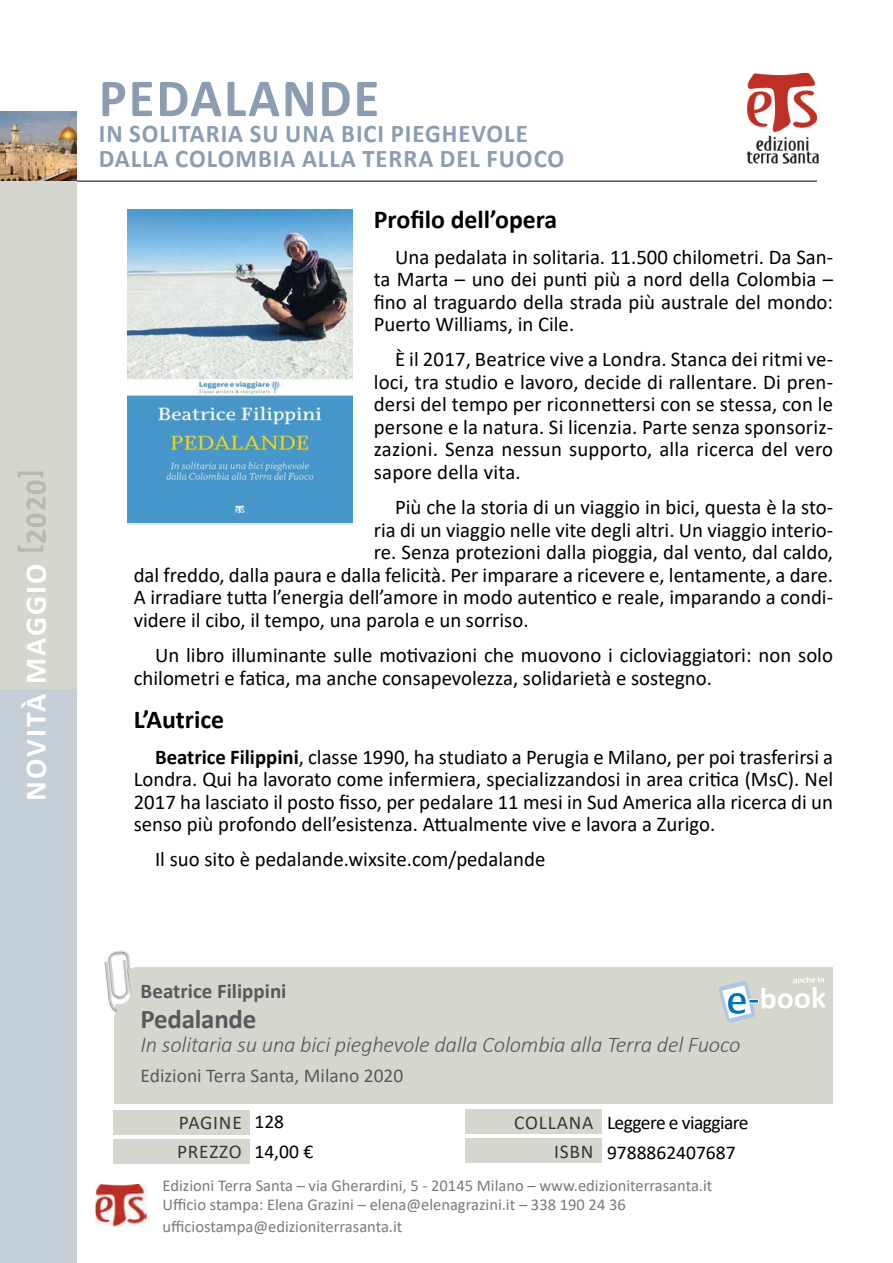
<style>
.page{position:relative;width:893px;height:1263px;background:#fff}
.page>*{position:absolute;margin:0;border:0;box-sizing:border-box;transform-origin:0 0}
.t1{font:700 54px "Calibri";letter-spacing:.04em;color:#8a9db1}
.t2{font:700 30px "Calibri";letter-spacing:.07em;color:#fff}
.t3{font:700 30px "Calibri";color:#b6b9b2}
.t4{font:700 27px "Calibri";letter-spacing:-.01em;color:#58595b}
.t5{font:700 25.8px "Calibri";color:#000}
.t6{font:700 25.5px/25.5px "Calibri";letter-spacing:.04em;color:#8a9db1}
.t7{font:italic 300 22.5px "Calibri";letter-spacing:-.01em;color:#58595b}
.t8{font:21px/22.5px "Calibri";color:#000}
.t9{font:700 21px "Calibri";color:#58595b}
.t10{font:19.5px/30px "Calibri";letter-spacing:-.02em;color:#000}
.t11{font:19.5px "Calibri";color:#58595b}
.t12{font:19.5px/29.5px "Calibri";letter-spacing:.04em;color:#383839}
.t13{font:19.5px/30px "Calibri";color:#000}
.t14{font:16.5px/19.2px "Calibri";color:#797a7d}
.s1{font-weight:700}
</style>
<div class="page">
<img style="left:748px;top:73px;width:71px;height:90px">
<img style="left:0;top:111px;width:77px;height:52px">
<img style="left:95px;top:1184px;width:52px;height:43px">
<div style="left:0;top:689px;width:77px;height:574px;background:#c4cfd7"></div>
<hr style="left:77px;top:181px;width:740px;height:1px;background:#000">
<div style="left:0;top:163px;width:77px;height:526px;background:#d5d7ce"></div>
<div style="left:114px;top:967px;width:719px;height:137px;background:#d5d7ce"></div>
<div style="left:105px;top:950px;width:27px;height:62px;background:#fff"></div>
<img style="left:104px;top:950px;width:30px;height:46px">
<img style="left:107px;top:993px;width:24px;height:23px">
<div style="left:465px;top:1138px;width:137px;height:25px;background:#d5d7ce"></div>
<div style="left:465px;top:1108px;width:137px;height:25px;background:#d5d7ce"></div>
<div style="left:114px;top:1139px;width:136px;height:25px;background:#d5d7ce"></div>
<div style="left:114px;top:1110px;width:136px;height:25px;background:#d5d7ce"></div>
<img style="left:128px;top:209px;width:225px;height:314px">
<svg style="left:719px;top:976px;width:107px;height:47px"></svg>
<h2 class="t3" style="left:9px;top:479px;width:11px;rotate:-90deg">[</h2>
<h2 class="t3" style="left:15px;top:544px;width:65px;rotate:-90deg">2020</h2>
<h2 class="t3" style="left:9px;top:554px;width:11px;rotate:-90deg">]</h2>
<h2 class="t2" style="left:15px;top:800px;width:238px;rotate:-90deg">NOVITÀ MAGGIO</h2>
<h1 class="t1" style="left:99px;top:60px;width:282px">PEDALANDE</h1>
<p class="t6" style="left:99px;top:120px;width:467px">IN SOLITARIA SU UNA BICI PIEGHEVOLE<br>DALLA COLOMBIA ALLA TERRA DEL FUOCO</p>
<p class="t5" style="left:374px;top:202px;width:185px">Profilo dell’opera</p>
<p class="t8" style="left:374px;top:267px;width:461px">ta Marta – uno dei punti più a nord della Colombia –</p>
<p class="t8" style="left:374px;top:234px;width:461px;line-height:45px;text-align:right">Una pedalata in solitaria. 11.500 chilometri. Da San&shy;fino al traguardo della strada più australe del mondo:</p>
<p class="t8" style="left:374px;top:312px;width:202px">Puerto Williams in, Cile.</p>
<p class="t8" style="left:395px;top:348px;width:440px">ilÈ 2017, Beatrice vive a Londra. Stanca dei ritmi ve-</p>
<p class="t8" style="left:374px;top:370px;width:461px">loci, tra studio e lavoro, decide di rallentare. Di pren-</p>
<p class="t8" style="left:374px;top:393px;width:461px">dersi del tempo per riconnettersi con se stessa, con le</p>
<p class="t8" style="left:374px;top:404px;width:461px;line-height:45px">persone lae natura. Si licenzia. Parte senza sponsoriz&shy;sapore della vita.</p>
<p class="t8" style="left:374px;top:438px;width:461px">zazioni. Senza nessun supporto, alla ricerca del vero</p>
<p class="t8" style="left:395px;top:495px;width:440px">Più che la storia di un viaggio in bici, questa laè sto-</p>
<p class="t8" style="left:374px;top:518px;width:461px">ria di un viaggio nelle vite degli altri. Un viaggio interio-</p>
<p class="t8" style="left:374px;top:540px;width:461px">re. Senza protezioni dalla pioggia, dal vento, dal caldo,</p>
<p class="t8" style="left:134px;top:552px;width:701px;line-height:45px">dal freddo, dalla paura e dalla felicità. Per imparare a ricevere ,e lentamente a, dare. videre il cibo il, tempo, una parola e un sorriso.</p>
<p class="t8" style="left:134px;top:585px;width:701px">A irradiare tutta ’l energia dell’amore in modo autentico e reale, imparando a condi-</p>
<p class="t8" style="left:134px;top:643px;width:701px;text-indent:21px">Un libro illuminante sulle motivazioni che muovono i cicloviaggiatori: non solo chilometri e fatica, ma anche consapevolezza, solidarietà e sostegno.</p>
<p class="t5" style="left:134px;top:701px;width:92px">’LAutrice</p>
<p class="t8" style="left:134px;top:745px;width:701px;text-align:justify;text-indent:21px"><span class="s1">Beatrice Filippini</span>, classe 1990, ha studiato a Perugia e Milano, per poi trasferirsi a Londra. Qui ha lavorato come infermiera, specializzandosi in area critica (MsC .) Nel 2017 ha lasciato il posto fisso, per pedalare 11 mesi in Sud America alla ricerca di un senso più profondo dell’esistenza. Attualmente vive e lavora a Zurigo.</p>
<p class="t8" style="left:155px;top:847px;width:392px">Il suo sito è pedalande.wixsite.com/pedalande</p>
<p class="t9" style="left:141px;top:976px;width:147px">Beatrice Filippini</p>
<p class="t4" style="left:141px;top:1000px;width:117px">Pedalande</p>
<p class="t7" style="left:141px;top:1030px;width:601px">In solitaria su una bici pieghevole dalla Colombia alla Terra del Fuoco</p>
<p class="t11" style="left:141px;top:1062px;width:264px">Edizioni Terra Santa, Milano 2020</p>
<p class="t12" style="left:177px;top:1107px;width:66px">PAGINE<br>PREZZO</p>
<p class="t13" style="left:254px;top:1106px;width:60px">128<br>14,00 €</p>
<p class="t10" style="left:607px;top:1107px;width:143px">Leggere e viaggiare<br>9788862407687</p>
<p class="t12" style="left:514px;top:1107px;width:81px;text-align:right">COLLANA<br>ISBN</p>
<p class="t14" style="left:163px;top:1175px;width:551px">Edizioni Terra Santa – via Gherardini -5, 20145 Milano – www.edizioniterrasanta i t.<br>Ufficio stampa: Elena Grazini – elena@elenagrazini –i t. 338 190 24 36</p>
<p class="t14" style="left:163px;top:1217px;width:241px">ufficiostampa@edizioniterrasanta i t.</p>
</div>
